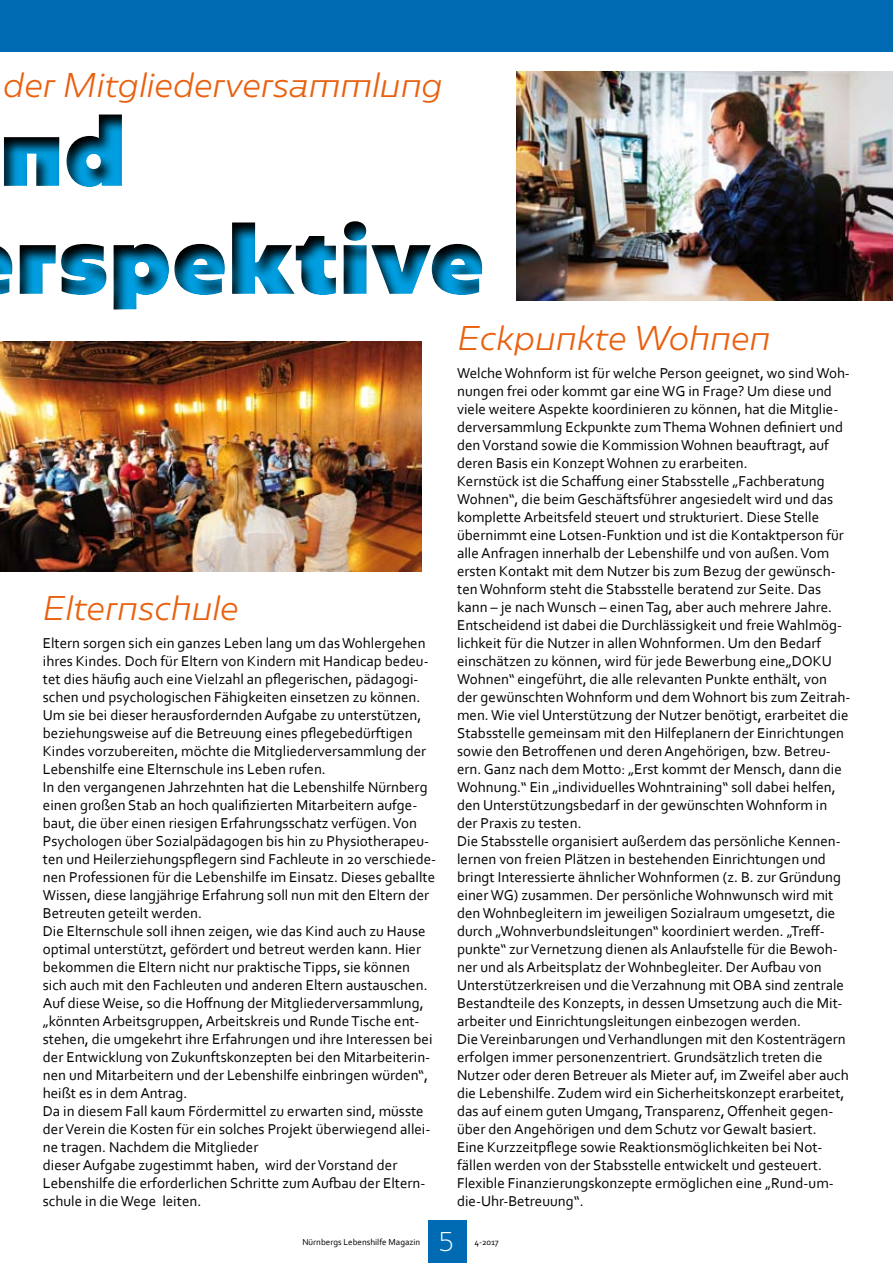
<style>
.page{position:relative;width:893px;height:1263px;background:#fff}
.page>*{position:absolute;margin:0;border:0;box-sizing:border-box;transform-origin:0 0}
.t1{font:900 87px/108px "Caprina";color:#009ee0}
.t2{font:italic 300 30px "Caprina";color:#e9600f}
.t3{font:300 27px "Trenda";color:#fff}
.t4{font:15px/18px "Corbel";color:#000}
.t5{font:9px "Corbel";color:#000}
</style>
<div class="page">
<div style="left:428px;top:1220px;width:38px;height:43px;background:#006ab2"></div>
<div style="left:0;top:0;width:893px;height:51px;background:#006ab2"></div>
<svg style="left:0;top:89px;width:517px;height:221px"></svg>
<img style="left:517px;top:71px;width:376px;height:230px">
<img style="left:0;top:342px;width:421px;height:230px">
<h2 class="t2" style="left:3px;top:64px;width:441px">der Mitgliederversammlung</h2>
<h1 class="t1" style="left:-1px;top:97px;width:487px">nd rspektive</h1>
<h2 class="t2" style="left:43px;top:587px;width:198px">Elternschule</h2>
<p class="t4" style="left:43px;top:634px;width:395px">Eltern sorgen sich ein ganzes Leben lang um das Wohlergehen ihres Kindes. Doch für Eltern von Kindern mit Handicap bedeu&shy;tet dies häufig auch eine Vielzahl an pflegerischen, pädagogi&shy;schen und psychologischen Fähigkeiten einsetzen zu können.<br>Um sie bei dieser herausfordernden Aufgabe zu unterstützen, beziehungsweise auf die Betreuung eines pflegebedürftigen Kindes vorzubereiten, möchte die Mitgliederversammlung der Lebenshilfe eine Elternschule ins Leben rufen.<br>In den vergangenen Jahrzehnten hat die Lebenshilfe Nürnberg einen großen Stab an hoch qualifizierten Mitarbeitern aufge&shy;baut, die über einen riesigen Erfahrungsschatz verfügen. Von Psychologen über Sozialpädagogen bis hin zu Physiotherapeu&shy;ten und Heilerziehungspflegern sind Fachleute in 20 verschiede&shy;nen Professionen für die Lebenshilfe im Einsatz. Dieses geballte Wissen, diese langjährige Erfahrung soll nun mit den Eltern der Betreuten geteilt werden.<br>Die Elternschule soll ihnen zeigen, wie das Kind auch zu Hause optimal unterstützt, gefördert und betreut werden kann. Hier bekommen die Eltern nicht nur praktische Tipps, sie können sich auch mit den Fachleuten und anderen Eltern austauschen.<br>Auf diese Weise, so die Hoffnung der Mitgliederversammlung, „könnten Arbeitsgruppen, Arbeitskreis und Runde Tische ent&shy;stehen, die umgekehrt ihre Erfahrungen und ihre Interessen bei der Entwicklung von Zukunftskonzepten bei den Mitarbeiterin&shy;nen und Mitarbeitern und der Lebenshilfe einbringen würden“, heißt es in dem Antrag.<br>Da in diesem Fall kaum Fördermittel zu erwarten sind, müsste der Verein die Kosten für ein solches Projekt überwiegend allei&shy;ne tragen. Nachdem die Mitglieder<br>dieser Aufgabe zugestimmt haben, wird der Vorstand der Lebenshilfe die erforderlichen Schritte zum Aufbau der Eltern&shy;schule in die Wege leiten.</p>
<h2 class="t2" style="left:457px;top:317px;width:315px">Eckpunkte Wohnen</h2>
<p class="t4" style="left:457px;top:364px;width:395px">Welche Wohnform ist für welche Person geeignet, wo sind Woh&shy;nungen frei oder kommt gar eine WG in Frage? Um diese und viele weitere Aspekte koordinieren zu können, hat die Mitglie&shy;derversammlung Eckpunkte zum Thema Wohnen definiert und den Vorstand sowie die Kommission Wohnen beauftragt, auf deren Basis ein Konzept Wohnen zu erarbeiten.<br>Kernstück ist die Schaffung einer Stabsstelle „Fachberatung Wohnen“, die beim Geschäftsführer angesiedelt wird und das komplette Arbeitsfeld steuert und strukturiert. Diese Stelle übernimmt eine Lotsen-Funktion und ist die Kontaktperson für alle Anfragen innerhalb der Lebenshilfe und von außen. Vom ersten Kontakt mit dem Nutzer bis zum Bezug der gewünsch&shy;ten Wohnform steht die Stabsstelle beratend zur Seite. Das kann – je nach Wunsch – einen Tag, aber auch mehrere Jahre.<br>Entscheidend ist dabei die Durchlässigkeit und freie Wahlmög&shy;lichkeit für die Nutzer in allen Wohnformen. Um den Bedarf einschätzen zu können, wird für jede Bewerbung eine„DOKU Wohnen“ eingeführt, die alle relevanten Punkte enthält, von der gewünschten Wohnform und dem Wohnort bis zum Zeitrah&shy;men. Wie viel Unterstützung der Nutzer benötigt, erarbeitet die Stabsstelle gemeinsam mit den Hilfeplanern der Einrichtungen sowie den Betroffenen und deren Angehörigen, bzw. Betreu&shy;ern. Ganz nach dem Motto: „Erst kommt der Mensch, dann die Wohnung.“ Ein „individuelles Wohntraining“ soll dabei helfen, den Unterstützungsbedarf in der gewünschten Wohnform in der Praxis zu testen.<br>Die Stabsstelle organisiert außerdem das persönliche Kennen&shy;lernen von freien Plätzen in bestehenden Einrichtungen und bringt Interessierte ähnlicher Wohnformen (z. B. zur Gründung einer WG) zusammen. Der persönliche Wohnwunsch wird mit den Wohnbegleitern im jeweiligen Sozialraum umgesetzt, die durch „Wohnverbundsleitungen“ koordiniert werden. „Treff&shy;punkte“ zur Vernetzung dienen als Anlaufstelle für die Bewoh&shy;ner und als Arbeitsplatz der Wohnbegleiter. Der Aufbau von Unterstützerkreisen und die Verzahnung mit OBA sind zentrale Bestandteile des Konzepts, in dessen Umsetzung auch die Mit&shy;arbeiter und Einrichtungsleitungen einbezogen werden.<br>Die Vereinbarungen und Verhandlungen mit den Kostenträgern erfolgen immer personenzentriert. Grundsätzlich treten die Nutzer oder deren Betreuer als Mieter auf, im Zweifel aber auch die Lebenshilfe. Zudem wird ein Sicherheitskonzept erarbeitet, das auf einem guten Umgang, Transparenz, Offenheit gegen&shy;über den Angehörigen und dem Schutz vor Gewalt basiert.<br>Eine Kurzzeitpflege sowie Reaktionsmöglichkeiten bei Not&shy;fällen werden von der Stabsstelle entwickelt und gesteuert.<br>Flexible Finanzierungskonzepte ermöglichen eine „Rund-um&shy;die-Uhr-Betreuung“.</p>
<h3 class="t3" style="left:439px;top:1226px;width:16px">5</h3>
<p class="t5" style="left:302px;top:1236px;width:120px">Nürnbergs Lebenshilfe Magazin</p>
<p class="t5" style="left:474px;top:1236px;width:26px">4-2017</p>
</div>
